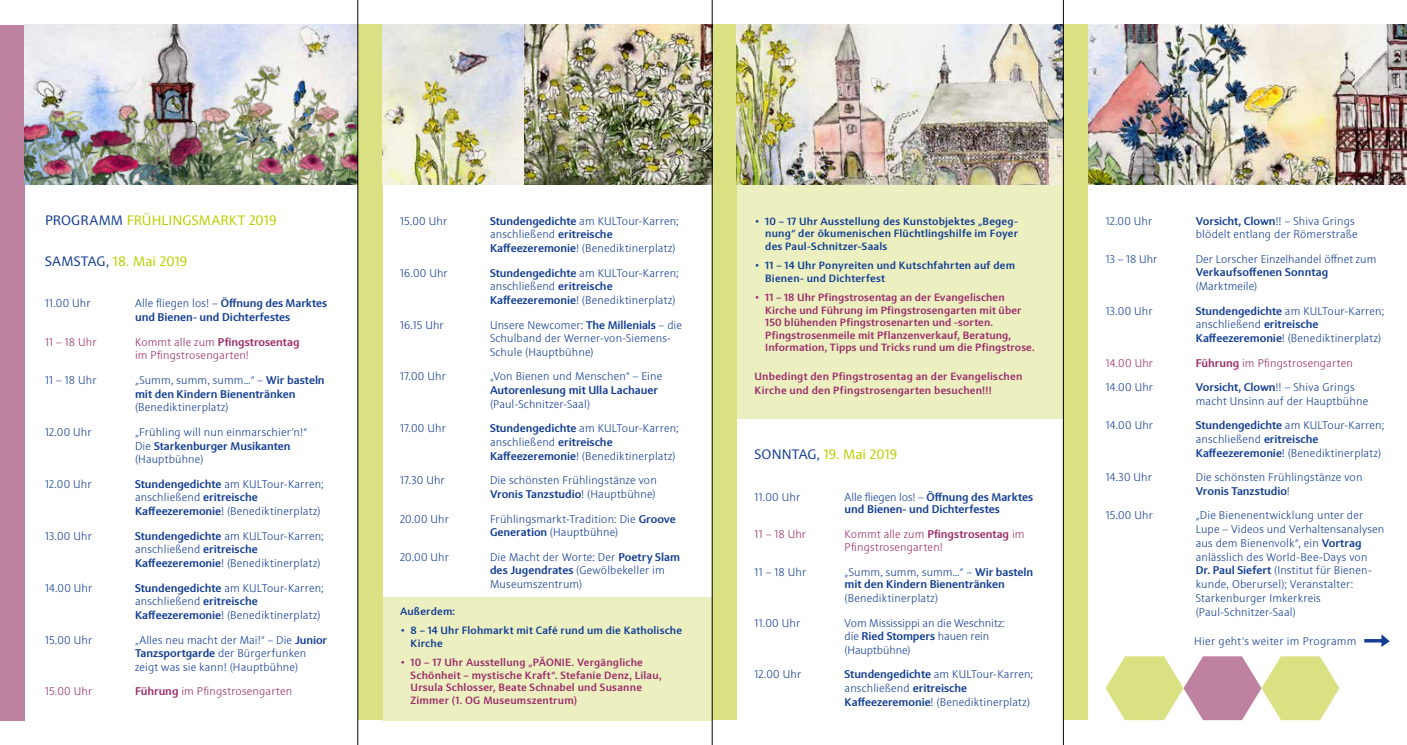
<style>
.page{position:relative;width:1407px;height:745px;background:#fff}
.page>*{position:absolute;margin:0;border:0;box-sizing:border-box;transform-origin:0 0}
.t1{font:13.75px "Sinova Pro";letter-spacing:.01em;color:#bbcf00}
.t2{font:300 11.25px/13.8px "Sinova Pro";letter-spacing:.015em;color:#133e93}
.t3{font:500 11.25px/13.8px "Sinova Pro";color:#133e93}
.t4{font:300 11.25px/13.8px "Sinova Pro";letter-spacing:.02em;color:#9c2c69}
.t5{font:300 11.25px/13.8px "Sinova Pro";letter-spacing:-.005em;color:#133e93}
.t6{font:500 10.62px/12.5px "Sinova Pro";letter-spacing:.015em;color:#9c2c69}
.t7{font:500 10.62px/12.5px "Sinova Pro";letter-spacing:.02em;color:#133e93}
.s1{color:#133e93}
.s2{font-weight:300}
.s3{font-weight:500}
.s4{font-weight:400}
</style>
<div class="page">
<div style="left:382px;top:596px;width:330px;height:123px;background:#ecf0c1"></div>
<div style="left:736px;top:184px;width:330px;height:235px;background:#ecf0c1"></div>
<div style="left:0;top:25px;width:25px;height:694px;background:#bf81a0"></div>
<div style="left:358px;top:25px;width:24px;height:694px;background:#d9e183"></div>
<div style="left:712px;top:25px;width:24px;height:694px;background:#d9e183"></div>
<div style="left:1063px;top:25px;width:25px;height:694px;background:#d9e183"></div>
<img style="left:382px;top:25px;width:143px;height:159px">
<img style="left:525px;top:25px;width:187px;height:159px">
<img style="left:736px;top:25px;width:327px;height:159px">
<svg style="left:1364px;top:639px;width:17px;height:3px"></svg>
<svg style="left:1381px;top:634px;width:8px;height:12px"></svg>
<img style="left:25px;top:25px;width:333px;height:29px">
<img style="left:25px;top:54px;width:333px;height:130px">
<svg style="left:1105px;top:656px;width:234px;height:63px"></svg>
<img style="left:1088px;top:25px;width:319px;height:159px">
<hr style="left:1063px;top:0;width:1px;height:744px;background:#000">
<hr style="left:712px;top:0;width:1px;height:744px;background:#000">
<hr style="left:358px;top:0;width:1px;height:744px;background:#000">
<p class="t1" style="left:45px;top:212px;width:233px"><span class="s1">PROGRAMM</span> FRÜHLINGSMARKT 2019</p>
<p class="t1" style="left:45px;top:253px;width:144px"><span class="s1">SAMSTAG,</span> 18. Mai 2019</p>
<p class="t2" style="left:45px;top:296px;width:47px">11.00 Uhr</p>
<p class="t3" style="left:135px;top:296px;width:194px"><span class="s2">Alle fliegen los! –</span> Öffnung des Marktes und Bienen- und Dichterfestes</p>
<p class="t4" style="left:45px;top:335px;width:53px">11 – 18 Uhr</p>
<p class="t4" style="left:135px;top:335px;width:166px">Kommt alle zum <span class="s3">Pfingstrosentag </span>im Pfingstrosengarten!</p>
<p class="t2" style="left:45px;top:373px;width:53px">11 – 18 Uhr</p>
<p class="t3" style="left:135px;top:373px;width:191px"><span class="s2">„Summ, summ, summ…“ –</span> Wir basteln mit den Kindern Bienentränken</p>
<p class="t2" style="left:135px;top:400px;width:95px">(Benediktinerplatz)</p>
<p class="t2" style="left:45px;top:425px;width:48px">12.00 Uhr</p>
<p class="t2" style="left:135px;top:425px;width:173px">„Frühling will nun einmarschier’n!“<br>Die <span class="s3">Starkenburger Musikanten </span>(Hauptbühne)</p>
<p class="t2" style="left:45px;top:476px;width:48px">12.00 Uhr</p>
<p class="t2" style="left:135px;top:476px;width:190px"><span class="s3">Stundengedichte</span> am KULTour-Karren; anschließend <span class="s3">eritreische<br>Kaffeezeremonie</span>! (Benediktinerplatz)</p>
<p class="t2" style="left:45px;top:528px;width:48px">13.00 Uhr</p>
<p class="t2" style="left:135px;top:528px;width:190px"><span class="s3">Stundengedichte</span> am KULTour-Karren; anschließend <span class="s3">eritreische<br>Kaffeezeremonie</span>! (Benediktinerplatz)</p>
<p class="t2" style="left:45px;top:580px;width:49px">14.00 Uhr</p>
<p class="t2" style="left:135px;top:580px;width:190px"><span class="s3">Stundengedichte</span> am KULTour-Karren; anschließend <span class="s3">eritreische<br>Kaffeezeremonie</span>! (Benediktinerplatz)</p>
<p class="t2" style="left:45px;top:632px;width:49px">15.00 Uhr</p>
<p class="t2" style="left:135px;top:632px;width:194px">„Alles neu macht der Mai!“ – Die <span class="s3">Junior<br>Tanzsportgarde</span> der Bürgerfunken zeigt was sie kann! (Hauptbühne)</p>
<p class="t4" style="left:45px;top:684px;width:49px">15.00 Uhr</p>
<p class="t4" style="left:135px;top:684px;width:159px"><span class="s3">Führung</span> im Pfingstrosengarten</p>
<p class="t2" style="left:400px;top:214px;width:49px">15.00 Uhr</p>
<p class="t2" style="left:490px;top:214px;width:190px"><span class="s3">Stundengedichte</span> am KULTour-Karren; anschließend <span class="s3">eritreische<br>Kaffeezeremonie</span>! (Benediktinerplatz)</p>
<p class="t2" style="left:400px;top:266px;width:49px">16.00 Uhr</p>
<p class="t2" style="left:490px;top:266px;width:190px"><span class="s3">Stundengedichte</span> am KULTour-Karren; anschließend <span class="s3">eritreische<br>Kaffeezeremonie</span>! (Benediktinerplatz)</p>
<p class="t2" style="left:400px;top:317px;width:45px">16.15 Uhr</p>
<p class="t2" style="left:490px;top:317px;width:193px">Unsere Newcomer: <span class="s3">The Millenials</span> – die<br>Schulband der Werner-von-Siemens-<br>Schule (Hauptbühne)</p>
<p class="t2" style="left:400px;top:369px;width:47px">17.00 Uhr</p>
<p class="t2" style="left:490px;top:369px;width:174px">„Von Bienen und Menschen“ – Eine</p>
<p class="t3" style="left:490px;top:383px;width:169px">Autorenlesung mit Ulla Lachauer</p>
<p class="t2" style="left:490px;top:397px;width:102px">(Paul-Schnitzer-Saal)</p>
<p class="t2" style="left:400px;top:421px;width:47px">17.00 Uhr</p>
<p class="t2" style="left:490px;top:421px;width:190px"><span class="s3">Stundengedichte</span> am KULTour-Karren; anschließend <span class="s3">eritreische<br>Kaffeezeremonie</span>! (Benediktinerplatz)</p>
<p class="t2" style="left:400px;top:473px;width:46px">17.30 Uhr</p>
<p class="t2" style="left:490px;top:473px;width:168px">Die schönsten Frühlingstänze von<br><span class="s3">Vronis Tanzstudio</span>! (Hauptbühne)</p>
<p class="t2" style="left:400px;top:511px;width:50px">20.00 Uhr</p>
<p class="t2" style="left:490px;top:511px;width:187px">Frühlingsmarkt-Tradition: Die <span class="s3">Groove<br>Generation</span> (Hauptbühne)</p>
<p class="t2" style="left:400px;top:549px;width:50px">20.00 Uhr</p>
<p class="t2" style="left:490px;top:549px;width:191px">Die Macht der Worte: Der <span class="s3">Poetry Slam des Jugendrates</span> (Gewölbekeller im<br>Museumszentrum)</p>
<p class="t7" style="left:400px;top:604px;width:57px">Außerdem:</p>
<p class="t7" style="left:411px;top:624px;width:273px;text-indent:-11px"><span class="s4">•</span> 8 – 14 Uhr Flohmarkt mit Café rund um die Katholische<br>Kirche</p>
<p class="t6" style="left:411px;top:656px;width:252px;text-indent:-11px"><span class="s4">•</span> 10 – 17 Uhr Ausstellung „PÄONIE. Vergängliche Schönheit – mystische Kraft“. Stefanie Denz, Lilau, Ursula Schlosser, Beate Schnabel und Susanne Zimmer (1. OG Museumszentrum)</p>
<p class="t7" style="left:765px;top:214px;width:254px;text-align:justify;text-indent:-11px"><span class="s4">•</span> 10 – 17 Uhr Ausstellung des Kunstobjektes „Begeg&shy;nung“ der ökumenischen Flüchtlingshilfe im Foyer des Paul-Schnitzer-Saals</p>
<p class="t7" style="left:765px;top:259px;width:251px;text-indent:-11px"><span class="s4">•</span> 11 – 14 Uhr Ponyreiten und Kutschfahrten auf dem<br>Bienen- und Dichterfest</p>
<p class="t6" style="left:765px;top:291px;width:271px;text-indent:-11px"><span class="s4">•</span> 11 – 18 Uhr Pfingstrosentag an der Evangelischen Kirche und Führung im Pfingstrosengarten mit über 150 blühenden Pfingstrosenarten und -sorten.<br>Pfingstrosenmeile mit Pflanzenverkauf, Beratung, Information, Tipps und Tricks rund um die Pfingstrose.</p>
<p class="t6" style="left:754px;top:369px;width:269px;line-height:13.8px">Unbedingt den Pfingstrosentag an der Evangelischen<br>Kirche und den Pfingstrosengarten besuchen!!!</p>
<p class="t1" style="left:754px;top:446px;width:144px"><span class="s1">SONNTAG,</span> 19. Mai 2019</p>
<p class="t2" style="left:754px;top:489px;width:47px">11.00 Uhr</p>
<p class="t3" style="left:844px;top:490px;width:190px;line-height:12.5px"><span class="s2">Alle fliegen los! –</span> Öffnung des Marktes und Bienen- und Dichterfestes</p>
<p class="t4" style="left:754px;top:526px;width:53px">11 – 18 Uhr</p>
<p class="t4" style="left:844px;top:526px;width:181px">Kommt alle zum <span class="s3">Pfingstrosentag</span> im<br>Pfingstrosengarten!</p>
<p class="t2" style="left:754px;top:564px;width:53px">11 – 18 Uhr</p>
<p class="t3" style="left:844px;top:565px;width:190px;line-height:12.5px"><span class="s2">„Summ, summ, summ…“ –</span> Wir basteln mit den Kindern Bienentränken</p>
<p class="t2" style="left:844px;top:591px;width:95px">(Benediktinerplatz)</p>
<p class="t2" style="left:754px;top:615px;width:47px">11.00 Uhr</p>
<p class="t5" style="left:844px;top:615px;width:162px">Vom Mississippi an die Weschnitz: die <span class="s3">Ried Stompers</span> hauen rein (Hauptbühne)</p>
<p class="t2" style="left:754px;top:667px;width:48px">12.00 Uhr</p>
<p class="t2" style="left:844px;top:667px;width:190px"><span class="s3">Stundengedichte</span> am KULTour-Karren; anschließend <span class="s3">eritreische<br>Kaffeezeremonie</span>! (Benediktinerplatz)</p>
<p class="t2" style="left:1106px;top:214px;width:48px">12.00 Uhr</p>
<p class="t2" style="left:1196px;top:214px;width:163px"><span class="s3">Vorsicht, Clown</span>!! – Shiva Grings blödelt entlang der Römerstraße</p>
<p class="t2" style="left:1106px;top:252px;width:53px">13 – 18 Uhr</p>
<p class="t2" style="left:1196px;top:252px;width:182px">Der Lorscher Einzelhandel öffnet zum</p>
<p class="t3" style="left:1196px;top:265px;width:134px">Verkaufsoffenen Sonntag</p>
<p class="t2" style="left:1196px;top:279px;width:63px">(Marktmeile)</p>
<p class="t2" style="left:1106px;top:304px;width:48px">13.00 Uhr</p>
<p class="t2" style="left:1196px;top:304px;width:190px"><span class="s3">Stundengedichte</span> am KULTour-Karren; anschließend <span class="s3">eritreische<br>Kaffeezeremonie</span>! (Benediktinerplatz)</p>
<p class="t4" style="left:1106px;top:355px;width:49px">14.00 Uhr</p>
<p class="t4" style="left:1196px;top:355px;width:159px"><span class="s3">Führung</span> im Pfingstrosengarten</p>
<p class="t2" style="left:1106px;top:380px;width:49px">14.00 Uhr</p>
<p class="t2" style="left:1196px;top:380px;width:174px"><span class="s3">Vorsicht, Clown</span>!! – Shiva Grings macht Unsinn auf der Hauptbühne</p>
<p class="t2" style="left:1106px;top:418px;width:49px">14.00 Uhr</p>
<p class="t2" style="left:1196px;top:418px;width:190px"><span class="s3">Stundengedichte</span> am KULTour-Karren; anschließend <span class="s3">eritreische<br>Kaffeezeremonie</span>! (Benediktinerplatz)</p>
<p class="t2" style="left:1106px;top:470px;width:48px">14.30 Uhr</p>
<p class="t2" style="left:1196px;top:470px;width:168px">Die schönsten Frühlingstänze von<br><span class="s3">Vronis Tanzstudio</span>!</p>
<p class="t2" style="left:1106px;top:508px;width:49px">15.00 Uhr</p>
<p class="t2" style="left:1196px;top:508px;width:190px">„Die Bienenentwicklung unter der Lupe – Videos und Verhaltensanalysen aus dem Bienenvolk“, ein <span class="s3">Vortrag </span>anlässlich des World-Bee-Days von <span class="s3">Dr. Paul Siefert</span> (Institut für Bienen&shy;kunde, Oberursel); Veranstalter:<br>Starkenburger Imkerkreis (Paul-Schnitzer-Saal)</p>
<p class="t2" style="left:1194px;top:633px;width:164px">Hier geht‘s weiter im Programm</p>
</div>
